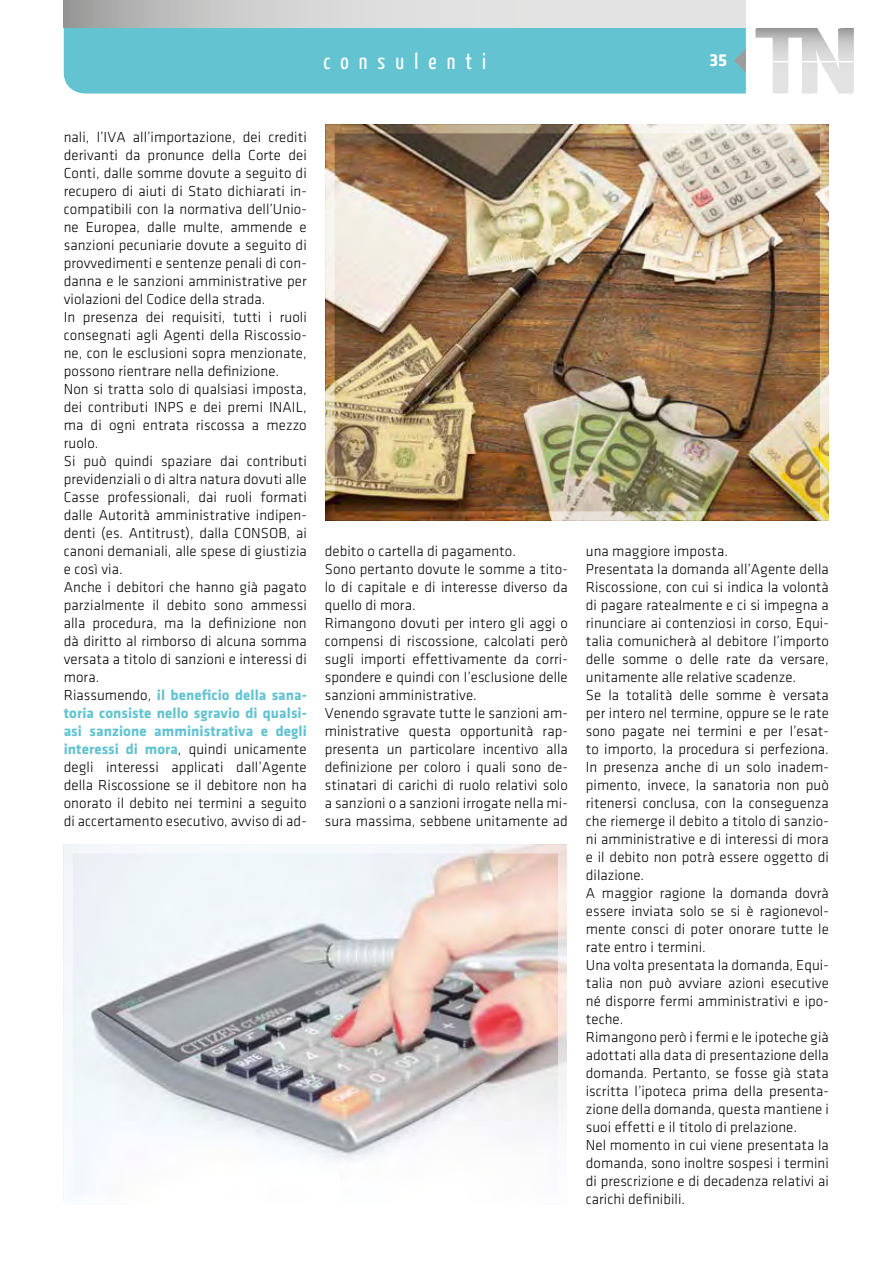
<style>
.page{position:relative;width:893px;height:1263px;background:#fff}
.page>*{position:absolute;margin:0;border:0;box-sizing:border-box;transform-origin:0 0}
.t1{font:22.5px "Yanone Kaffeesatz";letter-spacing:.45em;color:#fff}
.t2{font:700 18px "Klavika";color:#fff}
.t3{font:15px/18px "Klavika Light OSF";letter-spacing:.005em;color:#000}
.t4{font:700 15px/18px "Klavika";letter-spacing:.005em;color:#63c3d1;text-align:justify}
.s1{font-family:"Klavika Light OSF";font-weight:400;color:#000}
.s2{font-family:"Klavika";font-weight:700;color:#63c3d1}
</style>
<div class="page">
<img style="left:336px;top:134px;width:483px;height:376px">
<div style="left:326px;top:124px;width:503px;height:396px;border:9px solid #fff"></div>
<img style="left:74px;top:854px;width:483px;height:340px">
<div style="left:64px;top:844px;width:503px;height:360px;border:9px solid #fff"></div>
<div style="left:64px;top:28px;width:682px;height:66px;background:#63c3d1"></div>
<svg style="left:64px;top:0;width:682px;height:28px;background:#d4d4d3"></svg>
<svg style="left:755px;top:28px;width:99px;height:33px"></svg>
<svg style="left:772px;top:62px;width:82px;height:32px;fill:#e3e3e3"></svg>
<h1 class="t1" style="left:324px;top:47px;width:164px">consulenti</h1>
<p class="t2" style="left:709px;top:50px;width:19px">35</p>
<p class="t3" style="left:64px;top:128px;width:245px">nali, l’IVA all’importazione, dei crediti derivanti da pronunce della Corte dei Conti, dalle somme dovute a seguito di recupero di aiuti di Stato dichiarati in&shy;compatibili con la normativa dell’Unio&shy;ne Europea, dalle multe, ammende e sanzioni pecuniarie dovute a seguito di provvedimenti e sentenze penali di con&shy;danna e le sanzioni amministrative per violazioni del Codice della strada.<br>In presenza dei requisiti, tutti i ruoli consegnati agli Agenti della Riscossio&shy;ne, con le esclusioni sopra menzionate, possono rientrare nella definizione.<br>Non si tratta solo di qualsiasi imposta, dei contributi INPS e dei premi INAIL, ma di ogni entrata riscossa a mezzo ruolo.<br>Si può quindi spaziare dai contributi previdenziali o di altra natura dovuti alle Casse professionali, dai ruoli formati dalle Autorità amministrative indipen&shy;denti (es. Antitrust), dalla CONSOB, ai canoni demaniali, alle spese di giustizia e così via.<br>Anche i debitori che hanno già pagato parzialmente il debito sono ammessi alla procedura, ma la definizione non dà diritto al rimborso di alcuna somma versata a titolo di sanzioni e interessi di mora.</p>
<p class="t4" style="left:64px;top:687px;width:245px"><span class="s1">Riassumendo,</span> il beneficio della sana&shy;toria consiste nello sgravio di qualsi&shy;asi sanzione amministrativa e degli</p>
<p class="t3" style="left:64px;top:740px;width:245px;text-align:justify"><span class="s2">interessi di mora</span>, quindi unicamente degli interessi applicati dall’Agente della Riscossione se il debitore non ha onorato il debito nei termini a seguito di accertamento esecutivo, avviso di ad-</p>
<p class="t3" style="left:325px;top:542px;width:245px">debito o cartella di pagamento.<br>Sono pertanto dovute le somme a tito&shy;lo di capitale e di interesse diverso da quello di mora.<br>Rimangono dovuti per intero gli aggi o compensi di riscossione, calcolati però sugli importi effettivamente da corri&shy;spondere e quindi con l’esclusione delle sanzioni amministrative.<br>Venendo sgravate tutte le sanzioni am&shy;ministrative questa opportunità rap&shy;presenta un particolare incentivo alla definizione per coloro i quali sono de&shy;stinatari di carichi di ruolo relativi solo a sanzioni o a sanzioni irrogate nella mi&shy;sura massima, sebbene unitamente ad</p>
<p class="t3" style="left:586px;top:543px;width:245px">una maggiore imposta.<br>Presentata la domanda all’Agente della Riscossione, con cui si indica la volontà di pagare ratealmente e ci si impegna a rinunciare ai contenziosi in corso, Equi&shy;talia comunicherà al debitore l’importo delle somme o delle rate da versare, unitamente alle relative scadenze.<br>Se la totalità delle somme è versata per intero nel termine, oppure se le rate sono pagate nei termini e per l’esat&shy;to importo, la procedura si perfeziona.<br>In presenza anche di un solo inadem&shy;pimento, invece, la sanatoria non può ritenersi conclusa, con la conseguenza che riemerge il debito a titolo di sanzio&shy;ni amministrative e di interessi di mora e il debito non potrà essere oggetto di dilazione.<br>A maggior ragione la domanda dovrà essere inviata solo se si è ragionevol&shy;mente consci di poter onorare tutte le rate entro i termini.<br>Una volta presentata la domanda, Equi&shy;talia non può avviare azioni esecutive né disporre fermi amministrativi e ipo&shy;teche.<br>Rimangono però i fermi e le ipoteche già adottati alla data di presentazione della domanda. Pertanto, se fosse già stata iscritta l’ipoteca prima della presenta&shy;zione della domanda, questa mantiene i suoi effetti e il titolo di prelazione.<br>Nel momento in cui viene presentata la domanda, sono inoltre sospesi i termini di prescrizione e di decadenza relativi ai carichi definibili.</p>
</div>
